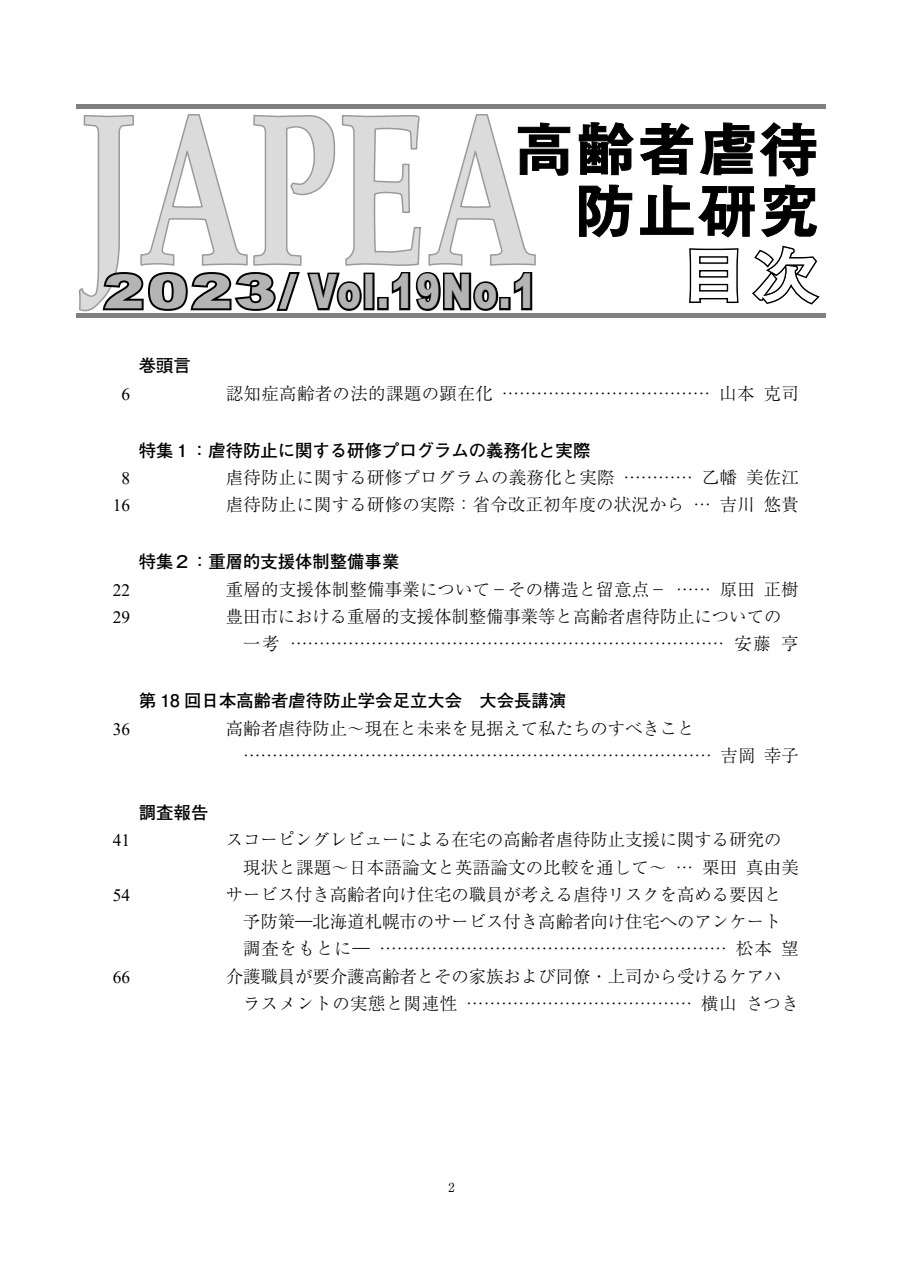
<style>
.page{position:relative;width:903px;height:1275px;background:#fff}
.page>*{position:absolute;margin:0;border:0;box-sizing:border-box;transform-origin:0 0}
.t1{font:59.5px/61.9px "Midashi Go Pr 6 N MB31";letter-spacing:.01em;color:#000;text-align:right}
.t2{font:700 59.5px "Futo Go B101 Pr 6 N";color:#fff;scale:1.2 1}
.t3{font:900 47.07px "Arial";letter-spacing:.055em;color:#b4b4b4;scale:1.3 1}
.t4{font:300 17.32px/27.3px "Ryumin Pr 6 N";color:#000}
.t5{font:700 17.32px "Futo Go B101 Pr 6 N";color:#000}
.t6{font:300 17.32px "Ryumin Pr 6 N";letter-spacing:.025em;color:#000}
.t7{font:300 17.32px "Ryumin Pr 6 N";letter-spacing:.02em;color:#000}
.t8{font:17.32px "Times New Roman";color:#000}
.t9{font:12.42px "Ryumin Pr 6 N";color:#000}
</style>
<div class="page">
<div style="left:77px;top:104px;width:749px;height:5px;background:#808080"></div>
<hr style="left:77px;top:313px;width:749px;height:4px;background:#808080">
<svg style="left:78px;top:114px;width:493px;height:198px"></svg>
<svg style="left:578px;top:122px;width:115px;height:54px"></svg>
<svg style="left:700px;top:122px;width:117px;height:55px"></svg>
<svg style="left:579px;top:184px;width:54px;height:54px"></svg>
<svg style="left:640px;top:184px;width:180px;height:121px"></svg>
<h1 class="t1" style="left:514px;top:115px;width:308px">高齢者虐待防止研究</h1>
<h1 class="t2" style="left:678px;top:228px;width:120px">目次</h1>
<h2 class="t3" style="left:103px;top:257px;width:335px">2023/ Vol.19No.1</h2>
<p class="t5" style="left:139px;top:352px;width:54px">巻頭言</p>
<p class="t8" style="left:122px;top:382px;width:10px">6</p>
<p class="t6" style="left:226px;top:380px;width:574px">認知症高齢者の法的課題の顕在化 ……………………………… 山本克司</p>
<p class="t5" style="left:139px;top:436px;width:453px">特集１：虐待防止に関する研修プログラムの義務化と実際</p>
<p class="t8" style="left:122px;top:466px;width:10px">8</p>
<p class="t7" style="left:226px;top:464px;width:574px">虐待防止に関する研修プログラムの義務化と実際 ………… 乙幡美佐江</p>
<p class="t8" style="left:113px;top:493px;width:19px">16</p>
<p class="t4" style="left:226px;top:490px;width:574px">虐待防止に関する研修の実際：省令改正初年度の状況から … 吉川悠貴</p>
<p class="t5" style="left:139px;top:548px;width:262px">特集２：重層的支援体制整備事業</p>
<p class="t8" style="left:113px;top:578px;width:19px">22</p>
<p class="t4" style="left:226px;top:575px;width:574px">重層的支援体制整備事業について－その構造と留意点－ …… 原田正樹</p>
<p class="t8" style="left:113px;top:605px;width:19px">29</p>
<p class="t4" style="left:243px;top:602px;width:557px;text-indent:-17px">豊田市における重層的支援体制整備事業等と高齢者虐待防止についての一考 ………………………………………………………………… 安藤亨</p>
<p class="t5" style="left:139px;top:687px;width:429px">第 18 回日本高齢者虐待防止学会足立大会　大会長講演</p>
<p class="t8" style="left:113px;top:717px;width:19px">36</p>
<p class="t4" style="left:243px;top:713px;width:557px;text-indent:-17px">高齢者虐待防止～現在と未来を見据えて私たちのすべきこと……………………………………………………………………… 吉岡幸子</p>
<p class="t5" style="left:139px;top:798px;width:71px">調査報告</p>
<p class="t8" style="left:113px;top:828px;width:19px">41</p>
<p class="t4" style="left:243px;top:825px;width:557px;text-indent:-17px">スコーピングレビューによる在宅の高齢者虐待防止支援に関する研究の現状と課題～日本語論文と英語論文の比較を通して～ … 栗田真由美</p>
<p class="t8" style="left:113px;top:883px;width:19px">54</p>
<p class="t4" style="left:243px;top:880px;width:557px;text-indent:-17px">サービス付き高齢者向け住宅の職員が考える虐待リスクを高める要因と予防策―北海道札幌市のサービス付き高齢者向け住宅へのアンケート調査をもとに― …………………………………………………… 松本望</p>
<p class="t8" style="left:113px;top:965px;width:19px">66</p>
<p class="t4" style="left:243px;top:961px;width:557px;text-indent:-17px">介護職員が要介護高齢者とその家族および同僚・上司から受けるケアハラスメントの実態と関連性 ………………………………… 横山さつき</p>
<p class="t9" style="left:448px;top:1177px;width:8px">2</p>
</div>
